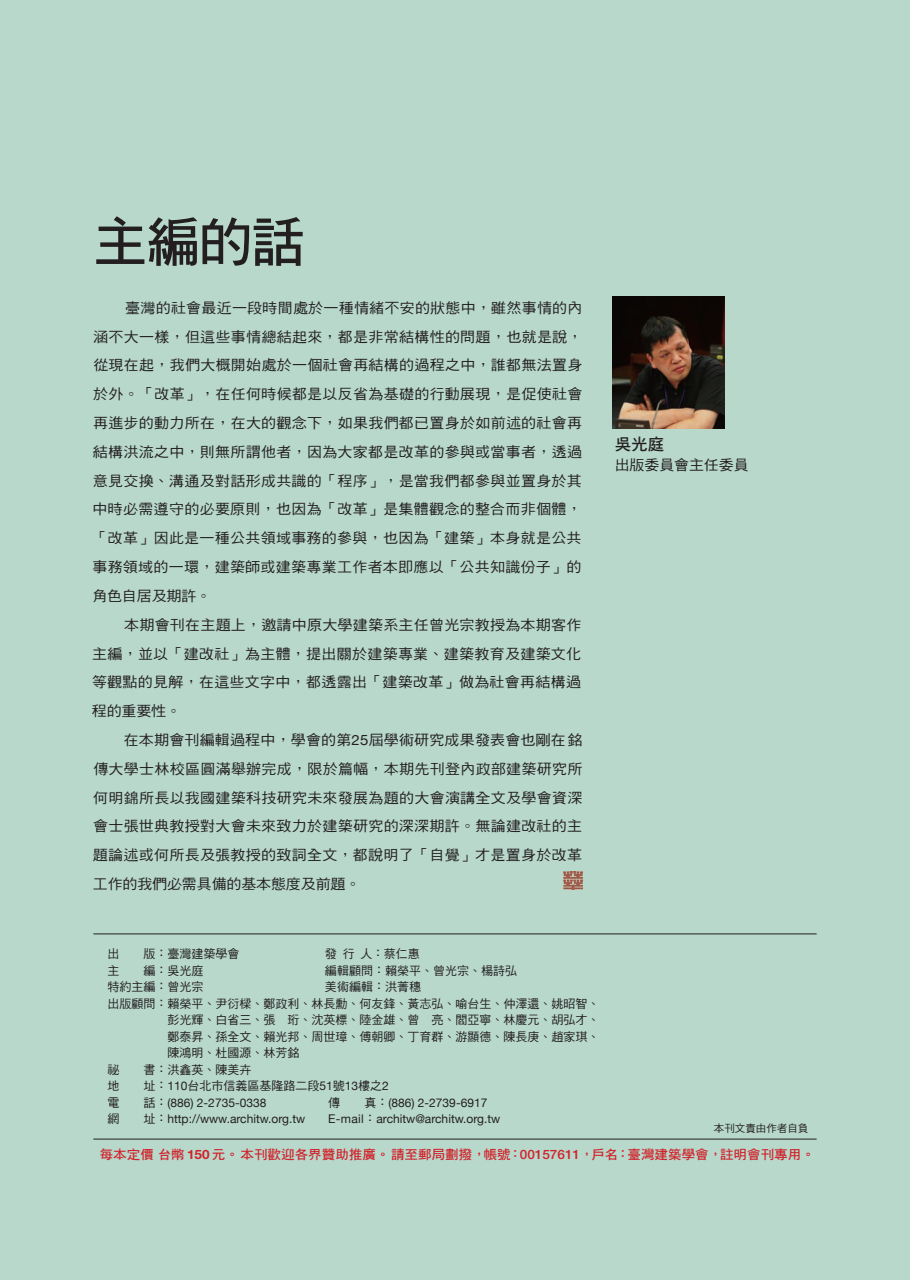
<style>
.page{position:relative;width:910px;height:1280px;background:#fff}
.page>*{position:absolute;margin:0;border:0;box-sizing:border-box;transform-origin:0 0}
.t1{font:54px "DF Hei Std W7";color:#231f20}
.t2{font:16.5px "DF Hei Std W7";color:#231f20}
.t3{font:14.25px/28.8px "DF Hei Std W5";letter-spacing:.02em;color:#231f20;text-align:justify;scale:1.05 1}
.t4{font:14.25px "DF Hei Std W5";letter-spacing:-.01em;color:#231f20;scale:1.05 1}
.t5{font:12.9px "DF Hei Std W7";color:#d1232a;scale:1.05 1}
.t6{font:12px "DF Hei Std W5";color:#231f20}
.t7{font:12px "Helvetica Neue";color:#231f20}
.t8{font:10.5px "DF Hei Std W5";color:#231f20}
.s1{font-family:"Helvetica Neue"}
.s2{font-family:"DF Hei Std W5"}
.s3{font-family:"Helvetica Neue";font-weight:700}
.s4{font-family:"Helvetica Neue";font-weight:500}
</style>
<div class="page">
<div style="left:0;top:0;width:909px;height:1279px;background:#b8d8cc"></div>
<img style="left:612px;top:296px;width:112px;height:132px">
<hr style="left:93px;top:933px;width:723px;height:1px;background:#231f20">
<hr style="left:93px;top:1138px;width:723px;height:1px;background:#231f20">
<img style="left:563px;top:871px;width:19px;height:18px">
<h1 class="t1" style="left:93px;top:212px;width:213px">主編的話</h1>
<p class="t3" style="left:92px;top:293px;width:468px;text-indent:33px">臺灣的社會最近一段時間處於一種情緒不安的狀態中，雖然事情的內涵不大一樣，但這些事情總結起來，都是非常結構性的問題，也就是說，從現在起，我們大概開始處於一個社會再結構的過程之中，誰都無法置身於外。「改革」，在任何時候都是以反省為基礎的行動展現，是促使社會再進步的動力所在，在大的觀念下，如果我們都已置身於如前述的社會再結構洪流之中，則無所謂他者，因為大家都是改革的參與或當事者，透過意見交換、溝通及對話形成共識的「程序」，是當我們都參與並置身於其中時必需遵守的必要原則，也因為「改革」是集體觀念的整合而非個體，「改革」因此是一種公共領域事務的參與，也因為「建築」本身就是公共事務領域的一環，建築師或建築專業工作者本即應以「公共知識份子」的角色自居及期許。</p>
<p class="t3" style="left:92px;top:610px;width:467px;text-indent:32px">本期會刊在主題上，邀請中原大學建築系主任曾光宗教授為本期客作主編，並以「建改社」為主體，提出關於建築專業、建築教育及建築文化等觀點的見解，在這些文字中，都透露出「建築改革」做為社會再結構過程的重要性。</p>
<p class="t3" style="left:93px;top:725px;width:468px;text-indent:31px">在本期會刊編輯過程中，學會的第<span class="s1">25</span>屆學術研究成果發表會也剛在銘傳大學士林校區圓滿舉辦完成，限於篇幅，本期先刊登內政部建築研究所何明錦所長以我國建築科技研究未來發展為題的大會演講全文及學會資深會士張世典教授對大會未來致力於建築研究的深深期許。無論建改社的主題論述或何所長及張教授的致詞全文，都說明了「自覺」才是置身於改革工作的我們必需具備的基本態度及前題。</p>
<p class="t2" style="left:614px;top:435px;width:51px">吳光庭</p>
<p class="t4" style="left:614px;top:456px;width:129px">出版委員會主任委員</p>
<p class="t6" style="left:107px;top:947px;width:13px">出</p>
<p class="t6" style="left:143px;top:947px;width:97px">版：臺灣建築學會</p>
<p class="t6" style="left:325px;top:947px;width:96px">發行人：蔡仁惠</p>
<p class="t6" style="left:107px;top:964px;width:13px">主</p>
<p class="t6" style="left:143px;top:964px;width:61px">編：吳光庭</p>
<p class="t6" style="left:325px;top:964px;width:193px">編輯顧問：賴榮平、曾光宗、楊詩弘</p>
<p class="t6" style="left:107px;top:980px;width:97px">特約主編：曾光宗</p>
<p class="t6" style="left:325px;top:980px;width:98px">美術編輯：洪菁穗</p>
<p class="t6" style="left:107px;top:997px;width:493px">出版顧問：賴榮平、尹衍樑、鄭政利、林長勳、何友鋒、黃志弘、喻台生、仲澤還、姚昭智、</p>
<p class="t6" style="left:167px;top:1013px;width:433px">彭光輝、白省三、張 珩、沈英標、陸金雄、曾 亮、閻亞寧、林慶元、胡弘才、</p>
<p class="t6" style="left:167px;top:1030px;width:433px">鄭泰昇、孫全文、賴光邦、周世璋、傅朝卿、丁育群、游顯德、陳長庚、趙家琪、</p>
<p class="t6" style="left:167px;top:1046px;width:133px">陳鴻明、杜國源、林芳銘</p>
<p class="t6" style="left:107px;top:1063px;width:13px">祕</p>
<p class="t6" style="left:143px;top:1063px;width:109px">書：洪鑫英、陳美卉</p>
<p class="t6" style="left:107px;top:1079px;width:13px">地</p>
<p class="t6" style="left:143px;top:1079px;width:247px">址：<span class="s1">110</span>台北市信義區基隆路二段<span class="s1">51</span>號<span class="s1">13</span>樓之<span class="s1">2</span></p>
<p class="t6" style="left:107px;top:1096px;width:13px">電</p>
<p class="t7" style="left:143px;top:1095px;width:124px"><span class="s2">話：</span>(886) 2-2735-0338</p>
<p class="t6" style="left:328px;top:1096px;width:13px">傳</p>
<p class="t7" style="left:364px;top:1095px;width:124px"><span class="s2">真：</span>(886) 2-2739-6917</p>
<p class="t6" style="left:107px;top:1112px;width:13px">網</p>
<p class="t7" style="left:143px;top:1111px;width:163px"><span class="s2">址：</span>http://www.architw.org.tw</p>
<p class="t7" style="left:328px;top:1111px;width:173px">E-mail<span class="s2">：</span>architw@architw.org.tw</p>
<p class="t8" style="left:713px;top:1122px;width:96px">本刊文責由作者自負</p>
<p class="t5" style="left:100px;top:1147px;width:682px">每本定價台幣 <span class="s3">150</span> 元。本刊歡迎各界贊助推廣。請至郵局劃撥，帳號：<span class="s4">00157611</span>，戶名：臺灣建築學會，註明會刊專用。</p>
</div>
